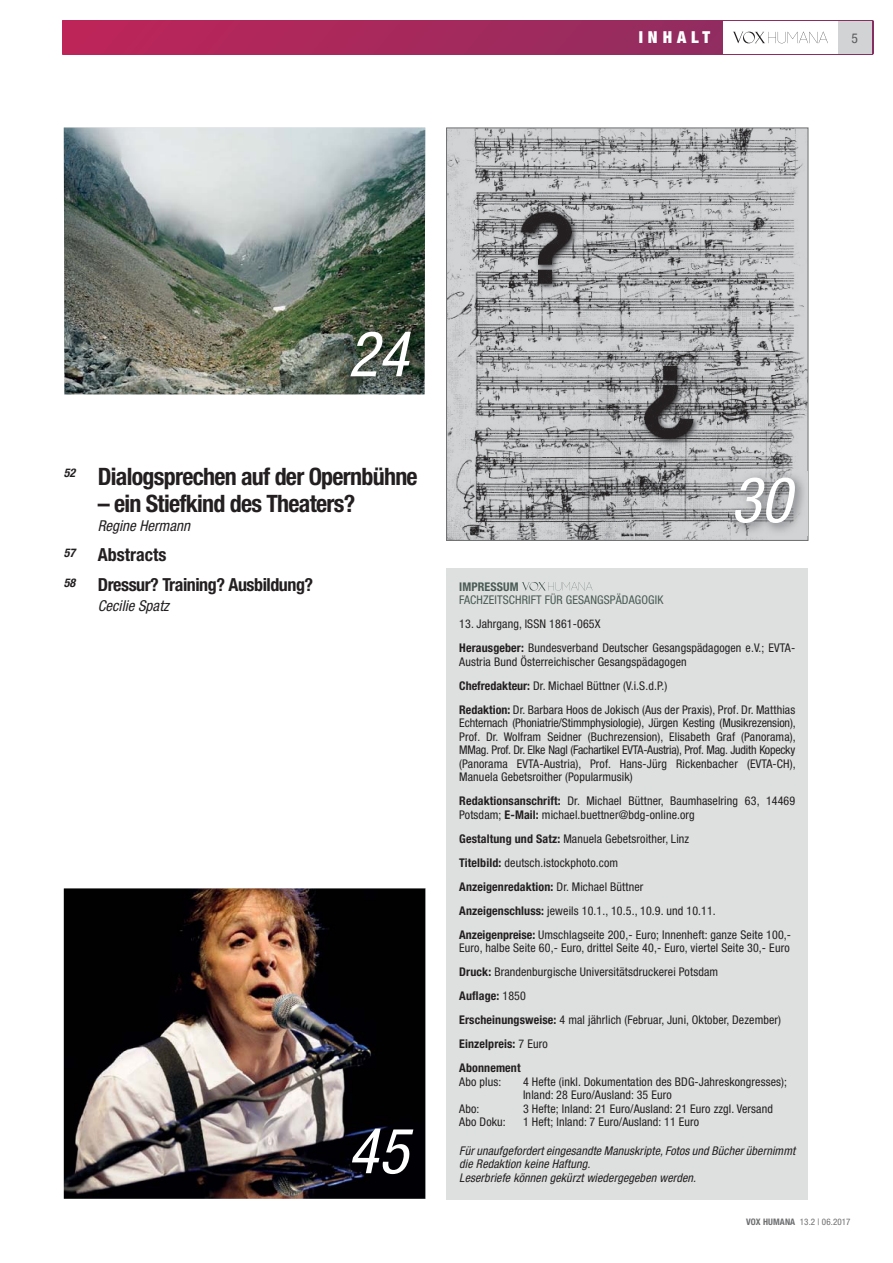
<style>
.page{position:relative;width:893px;height:1263px;background:#fff}
.page>*{position:absolute;margin:0;border:0;box-sizing:border-box;transform-origin:0 0}
.t1{font:italic condensed 63px "Helvetica Neue LT";color:#fff}
.t2{font:700 condensed 24px "Helvetica Neue LT";letter-spacing:-.03em;color:#231f20}
.t3{font:700 condensed 18px/30px "Helvetica Neue LT";letter-spacing:-.025em;color:#231f20}
.t4{font:900 condensed 16.5px "Helvetica Neue LT";letter-spacing:.3em;color:#fff}
.t5{font:italic condensed 15px "Helvetica Neue LT";color:#231f20}
.t6{font:condensed 13.5px "Helvetica Neue LT";color:#58595b}
.t7{font:condensed 12px/24px "Helvetica Neue LT";letter-spacing:.01em;color:#231f20}
.t8{font:italic condensed 12px/13.5px "Helvetica Neue LT";letter-spacing:.01em;color:#231f20}
.t9{font:condensed 12px "Helvetica Neue LT";letter-spacing:.01em;color:#495a54}
.t10{font:700 condensed 12px "Helvetica Neue LT";letter-spacing:.01em;color:#495a54}
.t11{font:condensed 9px "Helvetica Neue LT";letter-spacing:.01em;color:#6d6e70}
.s1{font-weight:700}
</style>
<div class="page">
<img style="left:64px;top:128px;width:361px;height:266px">
<img style="left:448px;top:130px;width:358px;height:409px">
<div style="left:446px;top:128px;width:362px;height:413px;border:1px solid #6d6e70"></div>
<img style="left:344px;top:326px;width:78px;height:63px">
<img style="left:729px;top:471px;width:78px;height:64px">
<div style="left:446px;top:568px;width:362px;height:632px;background:#dde0de"></div>
<svg style="left:522px;top:582px;width:71px;height:9px"></svg>
<img style="left:64px;top:889px;width:361px;height:310px">
<img style="left:346px;top:1123px;width:79px;height:63px">
<svg style="left:62px;top:20px;width:811px;height:35px;background:#b34b75"></svg>
<h3 class="t4" style="left:639px;top:32px;width:73px">INHALT</h3>
<p class="t6" style="left:851px;top:33px;width:8px">5</p>
<h1 class="t1" style="left:348px;top:331px;width:62px">24</h1>
<h2 class="t2" style="left:64px;top:467px;width:355px"><sup>52</sup> Dialogsprechen auf der Opernbühne</h2>
<h2 class="t2" style="left:98px;top:494px;width:259px">– ein Stiefkind des Theaters?</h2>
<p class="t5" style="left:98px;top:520px;width:94px">Regine Hermann</p>
<h3 class="t3" style="left:64px;top:541px;width:251px"><sup>57</sup> Abstracts<br><sup>58</sup> Dressur? Training? Ausbildung?</h3>
<p class="t5" style="left:98px;top:600px;width:73px">Cecilie Spatz</p>
<h1 class="t1" style="left:348px;top:1128px;width:62px">45</h1>
<h1 class="t1" style="left:730px;top:477px;width:62px">30</h1>
<p class="t10" style="left:459px;top:582px;width:61px">IMPRESSUM</p>
<p class="t9" style="left:459px;top:596px;width:206px">FACHZEITSCHRIFT FÜR GESANGSPÄDAGOGIK</p>
<p class="t7" style="left:459px;top:613px;width:337px">13. Jahrgang, ISSN 1861-065X<br><span class="s1">Herausgeber:</span> Bundesverband Deutscher Gesangspädagogen e.V.; EVTA-</p>
<p class="t7" style="left:459px;top:650px;width:337px">Austria Bund Österreichischer Gesangspädagogen<br><span class="s1">Chefredakteur:</span> Dr. Michael Büttner (V.i.S.d.P.)<br><span class="s1">Redaktion:</span> Dr. Barbara Hoos de Jokisch (Aus der Praxis), Prof. Dr. Matthias</p>
<p class="t7" style="left:459px;top:717px;width:338px;line-height:13.5px;text-align:justify">Echternach (Phoniatrie/Stimmphysiologie), Jürgen Kesting (Musikrezension), Prof. Dr. Wolfram Seidner (Buchrezension), Elisabeth Graf (Panorama), MMag. Prof. Dr. Elke Nagl (Fachartikel EVTA-Austria), Prof. Mag. Judith Kopecky (Panorama EVTA-Austria), Prof. Hans-Jürg Rickenbacher (EVTA-CH), Manuela Gebetsroither (Popularmusik)</p>
<p class="t7" style="left:459px;top:795px;width:337px;line-height:13.5px"><span class="s1">Redaktionsanschrift:</span> Dr. Michael Büttner, Baumhaselring 63, 14469<br>Potsdam; <span class="s1">E-Mail:</span> michael.buettner@bdg-online.org</p>
<p class="t7" style="left:459px;top:827px;width:333px"><span class="s1">Gestaltung und Satz:</span> Manuela Gebetsroither, Linz<br><span class="s1">Titelbild:</span> deutsch.istockphoto.com<br><span class="s1">Anzeigenredaktion:</span> Dr. Michael Büttner<br><span class="s1">Anzeigenschluss:</span> jeweils 10.1., 10.5., 10.9. und 10.11.<br><span class="s1">Anzeigenpreise:</span> Umschlagseite 200,- Euro; Innenheft: ganze Seite 100,-</p>
<p class="t7" style="left:459px;top:937px;width:332px">Euro, halbe Seite 60,- Euro, drittel Seite 40,- Euro, viertel Seite 30,- Euro <span class="s1">Druck:</span> Brandenburgische Universitätsdruckerei Potsdam<br><span class="s1">Auflage:</span> 1850<br><span class="s1">Erscheinungsweise:</span> 4 mal jährlich (Februar, Juni, Oktober, Dezember)<br><span class="s1">Einzelpreis:</span> 7 Euro<br><span class="s1">Abonnement</span></p>
<p class="t7" style="left:459px;top:1070px;width:44px">Abo plus:</p>
<p class="t7" style="left:523px;top:1076px;width:265px;line-height:13.5px">4 Hefte (inkl. Dokumentation des BDG-Jahreskongresses);<br>Inland: 28 Euro/Ausland: 35 Euro</p>
<p class="t7" style="left:459px;top:1097px;width:22px">Abo:</p>
<p class="t7" style="left:523px;top:1097px;width:251px">3 Hefte; Inland: 21 Euro/Ausland: 21 Euro zzgl. Versand</p>
<p class="t7" style="left:459px;top:1111px;width:48px">Abo Doku:</p>
<p class="t7" style="left:523px;top:1111px;width:178px">1 Heft; Inland: 7 Euro/Ausland: 11 Euro</p>
<p class="t8" style="left:459px;top:1145px;width:337px">Für unaufgefordert eingesandte Manuskripte, Fotos und Bücher übernimmt die Redaktion keine Haftung.<br>Leserbriefe können gekürzt wiedergegeben werden.</p>
<p class="t11" style="left:746px;top:1219px;width:106px"><span class="s1">VOX HUMANA</span> 13.2 | 06.2017</p>
</div>
